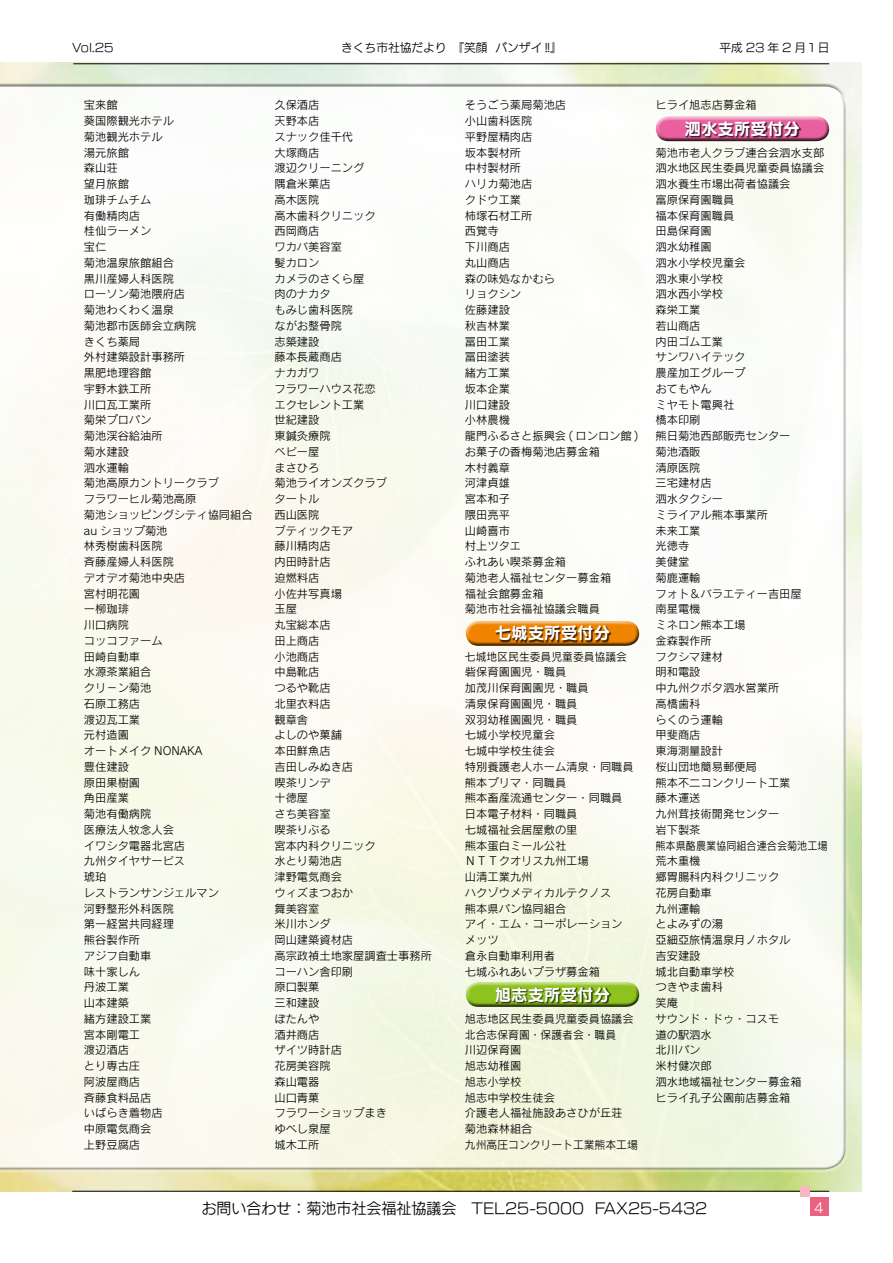
<style>
.page{position:relative;width:893px;height:1263px;background:#fff}
.page>*{position:absolute;margin:0;border:0;box-sizing:border-box;transform-origin:0 0}
.t1{font:16.5px "Seurat Pro B";color:#fff}
.t2{font:15px "New Rodin Pro M";color:#000}
.t3{font:13.8px "Rodin Pro M";color:#fff}
.t4{font:11.7px "New Rodin Pro M";color:#000}
.t5{font:11.25px/15.8px "Rodin Pro M";color:#000}
.t6{font:11.25px/15.8px "Rodin Pro M";color:#000;scale:.96 1}
</style>
<div class="page">
<img style="left:0;top:62px;width:862px;height:1130px">
<div style="left:0;top:92px;width:849px;height:1081px;background:#000;opacity:.5"></div>
<div style="left:465px;top:620px;width:176px;height:22px;background:#fff;opacity:.75"></div>
<div style="left:465px;top:624px;width:176px;height:24px;background:#000;opacity:.75"></div>
<div style="left:465px;top:981px;width:176px;height:22px;background:#fff;opacity:.75"></div>
<div style="left:465px;top:985px;width:176px;height:24px;background:#000;opacity:.75"></div>
<div style="left:496px;top:626px;width:116px;height:17px;background:#000;opacity:.75"></div>
<div style="left:496px;top:987px;width:116px;height:17px;background:#000;opacity:.75"></div>
<div style="left:655px;top:115px;width:176px;height:22px;background:#fff;opacity:.75"></div>
<div style="left:655px;top:119px;width:176px;height:25px;background:#000;opacity:.75"></div>
<div style="left:686px;top:122px;width:116px;height:16px;background:#000;opacity:.75"></div>
<hr style="left:73px;top:63px;width:756px;height:1px;background:#000">
<hr style="left:72px;top:1191px;width:757px;height:1px;background:#000">
<div style="left:810px;top:1197px;width:19px;height:19px;background:#ea6182"></div>
<div style="left:800px;top:1186px;width:10px;height:11px;background:#f5b8c1"></div>
<p class="t4" style="left:72px;top:38px;width:43px">Vol.25</p>
<p class="t4" style="left:341px;top:38px;width:148px">きくち市社協だより　『笑顔</p>
<p class="t4" style="left:496px;top:38px;width:68px">バンザイ !!』</p>
<p class="t4" style="left:719px;top:38px;width:112px">平成 23 年 2 月１日</p>
<p class="t5" style="left:84px;top:97px;width:170px">宝来館<br>葵国際観光ホテル<br>菊池観光ホテル<br>湯元旅館<br>森山荘<br>望月旅館<br>珈琲チムチム<br>有働精肉店<br>桂仙ラーメン<br>宝仁<br>菊池温泉旅館組合<br>黒川産婦人科医院<br>ローソン菊池隈府店<br>菊池わくわく温泉<br>菊池郡市医師会立病院<br>きくち薬局<br>外村建築設計事務所<br>黒肥地理容館<br>宇野木鉄工所<br>川口瓦工業所<br>菊栄プロパン<br>菊池渓谷給油所<br>菊水建設<br>泗水運輸<br>菊池高原カントリークラブ<br>フラワーヒル菊池高原<br>菊池ショッピングシティ協同組合au ショップ菊池<br>林秀樹歯科医院<br>斉藤産婦人科医院<br>デオデオ菊池中央店<br>宮村明花園<br>一柳珈琲<br>川口病院<br>コッコファーム<br>田崎自動車<br>水源茶業組合<br>クリ－ン菊池<br>石原工務店<br>渡辺瓦工業<br>元村造園<br>オートメイク NONAKA<br>豊住建設<br>原田果樹園<br>角田産業<br>菊池有働病院<br>医療法人牧念人会<br>イワシタ電器北宮店<br>九州タイヤサービス<br>琥珀<br>レストランサンジェルマン<br>河野整形外科医院<br>第一経営共同経理<br>熊谷製作所<br>アジフ自動車<br>味十家しん<br>丹波工業<br>山本建築<br>緒方建設工業<br>宮本剛電工<br>渡辺酒店<br>とり専古庄<br>阿波屋商店<br>斉藤食料品店<br>いばらき着物店<br>中原電気商会<br>上野豆腐店</p>
<p class="t5" style="left:274px;top:97px;width:159px">久保酒店<br>天野本店<br>スナック佳千代<br>大塚商店<br>渡辺クリーニング<br>隅倉米菓店<br>高木医院<br>高木歯科クリニック<br>西岡商店<br>ワカバ美容室<br>髪カロン<br>カメラのさくら屋<br>肉のナカタ<br>もみじ歯科医院<br>ながお整骨院<br>志築建設<br>藤本長蔵商店<br>ナカガワ<br>フラワーハウス花恋<br>エクセレント工業<br>世紀建設<br>東鍼灸療院<br>ベビー屋<br>まさひろ<br>菊池ライオンズクラブ<br>タートル<br>西山医院<br>ブティックモア<br>藤川精肉店<br>内田時計店<br>迫燃料店<br>小佐井写真場<br>玉屋<br>丸宝総本店<br>田上商店<br>小池商店<br>中島靴店<br>つるや靴店<br>北里衣料店<br>観章舎<br>よしのや菓舗<br>本田鮮魚店<br>吉田しみぬき店<br>喫茶リンデ<br>十徳屋<br>さち美容室<br>喫茶りぶる<br>宮本内科クリニック<br>水とり菊池店<br>津野電気商会<br>ウィズまつおか<br>舞美容室<br>米川ホンダ<br>岡山建築資材店<br>高宗政禎土地家屋調査士事務所コーハン舎印刷<br>原口製菓<br>三和建設<br>ぼたんや<br>酒井商店<br>ザイツ時計店<br>花房美容院<br>森山電器<br>山口青菓<br>フラワーショップまき<br>ゆべし泉屋<br>城木工所</p>
<p class="t5" style="left:465px;top:97px;width:175px">そうごう薬局菊池店<br>小山歯科医院<br>平野屋精肉店<br>坂本製材所<br>中村製材所<br>ハリカ菊池店<br>クドウ工業<br>柿塚石材工所<br>西覚寺<br>下川商店<br>丸山商店<br>森の味処なかむら<br>リョクシン<br>佐藤建設<br>秋吉林業<br>冨田工業<br>冨田塗装<br>緒方工業<br>坂本企業<br>川口建設<br>小林農機<br>龍門ふるさと振興会 ( ロンロン館 (お菓子の香梅菊池店募金箱<br>木村義章<br>河津貞雄<br>宮本和子<br>隈田亮平<br>山崎喜市<br>村上ツタエ<br>ふれあい喫茶募金箱<br>菊池老人福祉センター募金箱<br>福祉会館募金箱<br>菊池市社会福祉協議会職員</p>
<h1 class="t1" style="left:495px;top:622px;width:117px">七城支所受付分</h1>
<p class="t6" style="left:465px;top:648px;width:177px">七城地区民生委員児童委員協議会砦保育園園児・職員<br>加茂川保育園園児・職員<br>清泉保育園園児・職員<br>双羽幼稚園園児・職員<br>七城小学校児童会<br>七城中学校生徒会<br>特別養護老人ホーム清泉・同職員熊本プリマ・同職員<br>熊本畜産流通センター・同職員日本電子材料・同職員<br>七城福祉会居屋敷の里<br>熊本蛋白ミール公社<br>ＮＴＴクオリス九州工場<br>山清工業九州<br>ハクゾウメディカルテクノス<br>熊本県パン協同組合<br>アイ・エム・コーポレーションメッツ<br>倉永自動車利用者<br>七城ふれあいプラザ募金箱</p>
<p class="t5" style="left:465px;top:1010px;width:174px">旭志地区民生委員児童委員協議会北合志保育園・保護者会・職員<br>川辺保育園<br>旭志幼稚園<br>旭志小学校<br>旭志中学校生徒会<br>介護老人福祉施設あさひが丘荘<br>菊池森林組合<br>九州高圧コンクリート工業熊本工場</p>
<h1 class="t1" style="left:495px;top:983px;width:117px">旭志支所受付分</h1>
<p class="t5" style="left:655px;top:97px;width:103px">ヒライ旭志店募金箱</p>
<p class="t5" style="left:655px;top:144px;width:174px">菊池市老人クラブ連合会泗水支部泗水地区民生委員児童委員協議会泗水養生市場出荷者協議会<br>富原保育園職員<br>福本保育園職員<br>田島保育園<br>泗水幼稚園<br>泗水小学校児童会<br>泗水東小学校<br>泗水西小学校<br>森栄工業<br>若山商店<br>内田ゴム工業<br>サンワハイテック<br>農産加工グループ<br>おてもやん<br>ミヤモト電興社<br>橋本印刷<br>熊日菊池西部販売センター<br>菊池酒販<br>清原医院<br>三宅建材店<br>泗水タクシー<br>ミライアル熊本事業所<br>未来工業<br>光徳寺<br>美健堂<br>菊鹿運輸<br>フォト＆バラエティー吉田屋<br>南星電機<br>ミネロン熊本工場<br>金森製作所<br>フクシマ建材<br>明和電設<br>中九州クボタ泗水営業所<br>高橋歯科<br>らくのう運輸<br>甲斐商店<br>東海測量設計<br>桜山団地簡易郵便局<br>熊本不二コンクリート工業<br>藤木運送<br>九州茸技術開発センター<br>岩下製茶<br>熊本県酪農業協同組合連合会菊池工場荒木重機<br>郷胃腸科内科クリニック<br>花房自動車<br>九州運輸<br>とよみずの湯<br>亞細亞旅情温泉月ノホタル<br>吉安建設<br>城北自動車学校<br>つきやま歯科<br>笑庵<br>サウンド・ドゥ・コスモ<br>道の駅泗水<br>北川パン<br>米村健次郎<br>泗水地域福祉センター募金箱<br>ヒライ孔子公園前店募金箱</p>
<h1 class="t1" style="left:685px;top:117px;width:117px">泗水支所受付分</h1>
<h2 class="t2" style="left:201px;top:1195px;width:384px">お問い合わせ：菊池市社会福祉協議会　TEL25-5000</h2>
<h2 class="t2" style="left:595px;top:1195px;width:114px">FAX25-5432</h2>
<p class="t3" style="left:814px;top:1198px;width:11px">4</p>
</div>
